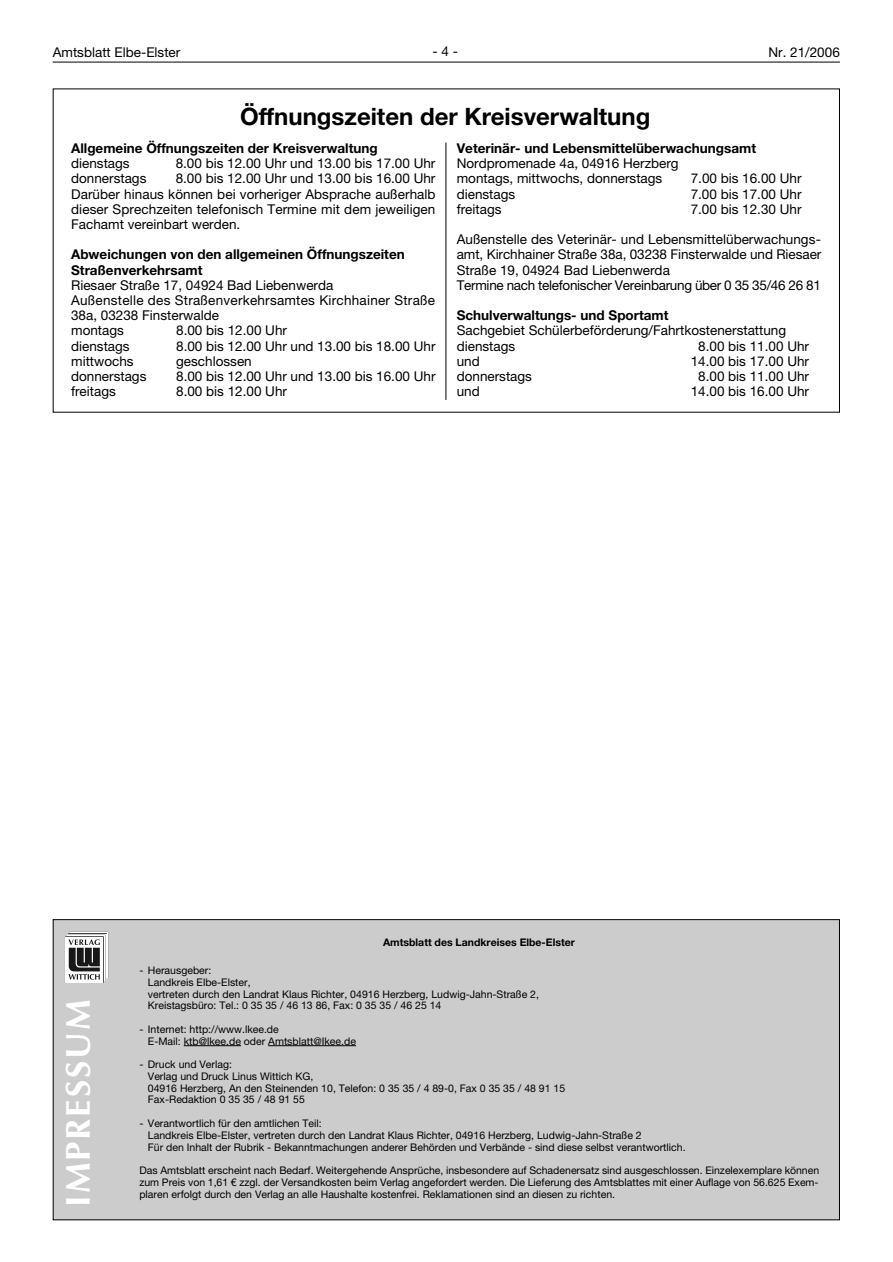
<style>
.page{position:relative;width:893px;height:1262px;background:#fff}
.page>*{position:absolute;margin:0;border:0;box-sizing:border-box;transform-origin:0 0}
.t1{font:700 34.5px "Optima";letter-spacing:.055em;color:#fff}
.t2{font:700 24px "Helvetica Neue LT";color:#000}
.t3{font:13.5px/15.1px "Helvetica Neue LT";color:#000}
.t4{font:700 13.5px/15.1px "Helvetica Neue LT";color:#000}
.t5{font:10.5px/11.7px "Helvetica Neue LT";color:#000}
.t6{font:700 10.5px "Helvetica Neue LT";color:#000}
</style>
<div class="page">
<hr style="left:53px;top:62px;width:786px;height:1px;background:#000">
<hr style="left:445px;top:142px;width:1px;height:258px;background:#000">
<div style="left:54px;top:920px;width:785px;height:299px;background:#ccc"></div>
<hr style="left:184px;top:1045px;width:57px;height:1px;background:#000">
<hr style="left:268px;top:1045px;width:88px;height:1px;background:#000">
<svg style="left:65px;top:931px;width:43px;height:52px"></svg>
<p class="t3" style="left:53px;top:46px;width:129px">Amtsblatt Elbe-Elster</p>
<p class="t3" style="left:432px;top:46px;width:27px">- 4 -</p>
<p class="t3" style="left:768px;top:46px;width:73px">Nr. 21/2006</p>
<h2 class="t2" style="left:240px;top:108px;width:412px">Öffnungszeiten der Kreisverwaltung</h2>
<p class="t4" style="left:71px;top:142px;width:308px">Allgemeine Öffnungszeiten der Kreisverwaltung</p>
<p class="t3" style="left:71px;top:157px;width:60px">dienstags</p>
<p class="t3" style="left:176px;top:157px;width:261px">8.00 bis 12.00 Uhr und 13.00 bis 17.00 Uhr</p>
<p class="t3" style="left:71px;top:172px;width:77px">donnerstags</p>
<p class="t3" style="left:71px;top:172px;width:366px;text-align:justify;text-indent:104px">8.00 bis 12.00 Uhr und 13.00 bis 16.00 Uhr Darüber hinaus können bei vorheriger Absprache außerhalb dieser Sprechzeiten telefonisch Termine mit dem jeweiligen Fachamt vereinbart werden.</p>
<p class="t4" style="left:71px;top:248px;width:335px">Abweichungen von den allgemeinen Öffnungszeiten<br>Straßenverkehrsamt</p>
<p class="t3" style="left:71px;top:279px;width:365px">Riesaer Straße 17, 04924 Bad Liebenwerda<br>Außenstelle des Straßenverkehrsamtes Kirchhainer Straße 38a, 03238 Finsterwalde<br>montags</p>
<p class="t3" style="left:176px;top:324px;width:112px">8.00 bis 12.00 Uhr</p>
<p class="t3" style="left:71px;top:340px;width:60px">dienstags</p>
<p class="t3" style="left:176px;top:340px;width:261px">8.00 bis 12.00 Uhr und 13.00 bis 18.00 Uhr</p>
<p class="t3" style="left:71px;top:355px;width:64px">mittwochs</p>
<p class="t3" style="left:176px;top:355px;width:77px">geschlossen</p>
<p class="t3" style="left:71px;top:370px;width:77px">donnerstags</p>
<p class="t3" style="left:176px;top:370px;width:261px">8.00 bis 12.00 Uhr und 13.00 bis 16.00 Uhr</p>
<p class="t3" style="left:71px;top:385px;width:46px">freitags</p>
<p class="t3" style="left:176px;top:385px;width:112px">8.00 bis 12.00 Uhr</p>
<p class="t4" style="left:456px;top:142px;width:301px">Veterinär- und Lebensmittelüberwachungsamt</p>
<p class="t3" style="left:456px;top:157px;width:223px">Nordpromenade 4a, 04916 Herzberg montags, mittwochs, donnerstags</p>
<p class="t3" style="left:690px;top:172px;width:112px">7.00 bis 16.00 Uhr</p>
<p class="t3" style="left:456px;top:188px;width:60px">dienstags</p>
<p class="t3" style="left:690px;top:188px;width:112px">7.00 bis 17.00 Uhr</p>
<p class="t3" style="left:456px;top:203px;width:46px">freitags</p>
<p class="t3" style="left:690px;top:203px;width:112px">7.00 bis 12.30 Uhr</p>
<p class="t3" style="left:456px;top:233px;width:366px">Außenstelle des Veterinär- und Lebensmittelüberwachungs&shy;amt, Kirchhainer Straße 38a, 03238 Finsterwalde und Riesaer Straße 19, 04924 Bad Liebenwerda<br>Termine nach telefonischer Vereinbarung über 0 35 35/46 26 81</p>
<p class="t4" style="left:456px;top:309px;width:213px">Schulverwaltungs- und Sportamt</p>
<p class="t3" style="left:456px;top:324px;width:331px">Sachgebiet Schülerbeförderung/Fahrtkostenerstattung dienstags</p>
<p class="t3" style="left:698px;top:340px;width:112px">8.00 bis 11.00 Uhr</p>
<p class="t3" style="left:456px;top:355px;width:25px">und</p>
<p class="t3" style="left:690px;top:355px;width:120px">14.00 bis 17.00 Uhr</p>
<p class="t3" style="left:456px;top:370px;width:77px">donnerstags</p>
<p class="t3" style="left:698px;top:370px;width:112px">8.00 bis 11.00 Uhr</p>
<p class="t3" style="left:456px;top:385px;width:25px">und</p>
<p class="t3" style="left:690px;top:385px;width:120px">14.00 bis 16.00 Uhr</p>
<h1 class="t1" style="left:64px;top:1206px;width:208px;rotate:-90deg">IMPRESSUM</h1>
<p class="t6" style="left:383px;top:938px;width:193px">Amtsblatt des Landkreises Elbe-Elster</p>
<p class="t5" style="left:148px;top:965px;width:392px;text-indent:-9px">- Herausgeber:<br>Landkreis Elbe-Elster,<br>vertreten durch den Landrat Klaus Richter, 04916 Herzberg, Ludwig-Jahn-Straße 2, Kreistagsbüro: Tel.: 0 35 35 / 46 13 86, Fax: 0 35 35 / 46 25 14</p>
<p class="t5" style="left:148px;top:1024px;width:210px;text-indent:-9px">- Internet: http://www.lkee.de<br>E-Mail: ktb@lkee.de oder Amtsblatt@Ikee.de</p>
<p class="t5" style="left:148px;top:1059px;width:419px;text-indent:-9px">- Druck und Verlag:<br>Verlag und Druck Linus Wittich KG,<br>04916 Herzberg, An den Steinenden 10, Telefon: 0 35 35 / 4 89-0, Fax 0 35 35 / 48 91 15<br>Fax-Redaktion 0 35 35 / 48 91 55</p>
<p class="t5" style="left:148px;top:1118px;width:539px;text-indent:-9px">- Verantwortlich für den amtlichen Teil:<br>Landkreis Elbe-Elster, vertreten durch den Landrat Klaus Richter, 04916 Herzberg, Ludwig-Jahn-Straße 2<br>Für den Inhalt der Rubrik - Bekanntmachungen anderer Behörden und Verbände - sind diese selbst verantwortlich.</p>
<p class="t5" style="left:139px;top:1165px;width:681px;text-align:justify">Das Amtsblatt erscheint nach Bedarf. Weitergehende Ansprüche, insbesondere auf Schadenersatz sind ausgeschlossen. Einzelexemplare können zum Preis von 1,61 € zzgl. der Versandkosten beim Verlag angefordert werden. Die Lieferung des Amtsblattes mit einer Auflage von 56.625 Exem&shy;plaren erfolgt durch den Verlag an alle Haushalte kostenfrei. Reklamationen sind an diesen zu richten.</p>
</div>
